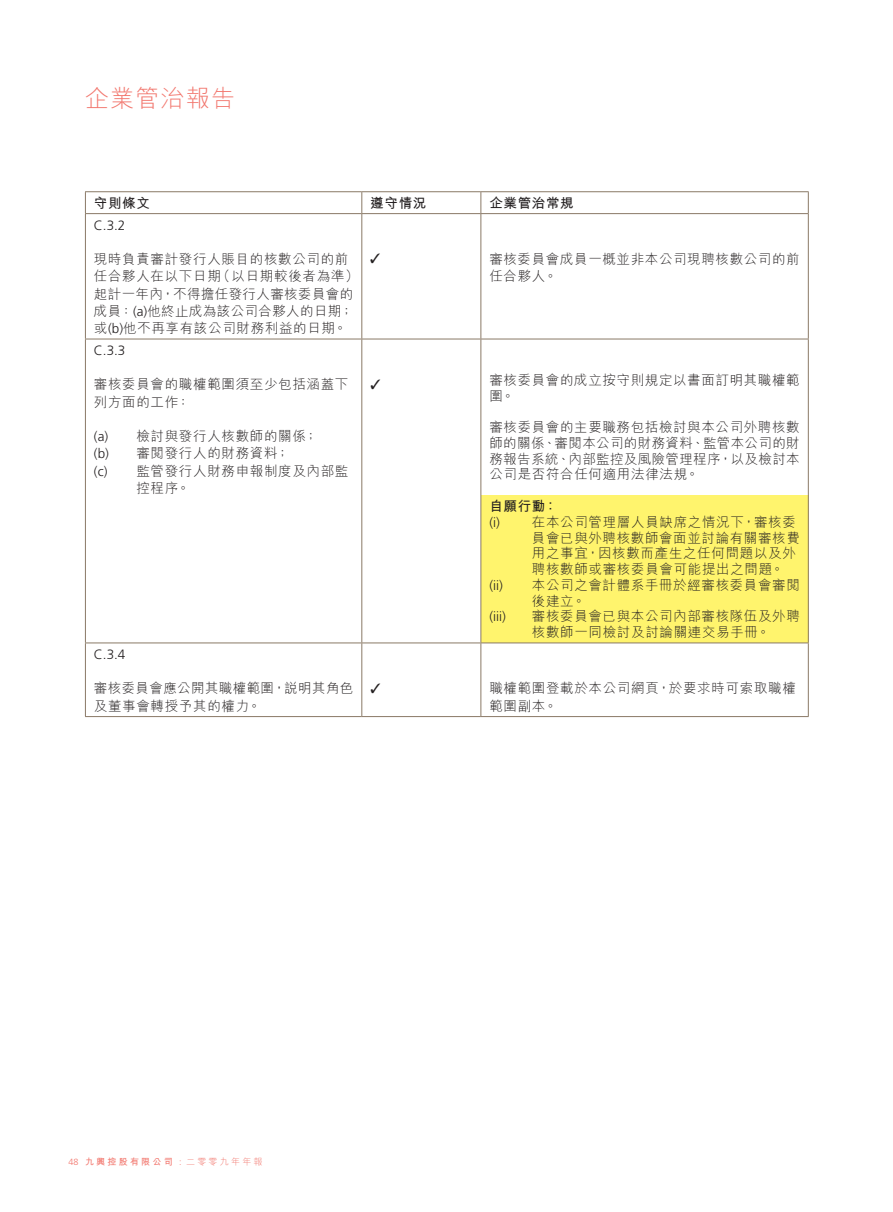
<style>
.page{position:relative;width:893px;height:1212px;background:#fff}
.page>*{position:absolute;margin:0;border:0;box-sizing:border-box;transform-origin:0 0}
.t1{font:300 24px "M Hei HK";letter-spacing:.05em;color:#f2766d}
.Body_Text{font:300 13.5px/15.8px "M Hei HK";letter-spacing:.05em;color:#231f20}
.Body_Text-2{font:300 13.5px/17.2px "M Hei HK";letter-spacing:.03em;color:#231f20}
.Body_Text-3{font:300 13.5px "Frutiger LT Std";color:#231f20}
.Body_Text-4{font:700 13.5px "M Hei HK";letter-spacing:.05em;color:#231f20}
.t2{font:700 9px "M Hei HK";letter-spacing:.25em;color:#f2766d}
.s1{font-family:"Frutiger LT Std"}
.s2{font-family:"Frutiger LT Std";font-weight:300}
.s3{font-weight:300}
</style>
<div class="page">
<div style="left:481px;top:496px;width:327px;height:147px;background:#fff46d"></div>
<hr style="left:808px;top:339px;width:1px;height:303px;background:#8a7966">
<svg style="left:85px;top:192px;width:1px;height:21px"></svg>
<svg style="left:361px;top:192px;width:1px;height:21px"></svg>
<svg style="left:480px;top:192px;width:1px;height:21px"></svg>
<svg style="left:808px;top:192px;width:1px;height:21px"></svg>
<hr style="left:85px;top:214px;width:1px;height:125px;background:#8a7966">
<hr style="left:85px;top:191px;width:277px;height:1px;background:#8a7966">
<hr style="left:85px;top:213px;width:277px;height:1px;background:#8a7966">
<hr style="left:85px;top:716px;width:277px;height:1px;background:#8a7966">
<hr style="left:361px;top:214px;width:1px;height:125px;background:#8a7966">
<hr style="left:362px;top:191px;width:119px;height:1px;background:#8a7966">
<hr style="left:362px;top:213px;width:119px;height:1px;background:#8a7966">
<hr style="left:362px;top:716px;width:119px;height:1px;background:#8a7966">
<hr style="left:480px;top:214px;width:1px;height:125px;background:#8a7966">
<hr style="left:480px;top:643px;width:1px;height:73px;background:#8a7966">
<hr style="left:481px;top:191px;width:328px;height:1px;background:#8a7966">
<hr style="left:481px;top:213px;width:328px;height:1px;background:#8a7966">
<hr style="left:481px;top:642px;width:328px;height:1px;background:#8a7966">
<hr style="left:808px;top:214px;width:1px;height:125px;background:#8a7966">
<hr style="left:808px;top:643px;width:1px;height:73px;background:#8a7966">
<hr style="left:481px;top:339px;width:328px;height:1px;background:#8a7966">
<hr style="left:481px;top:716px;width:328px;height:1px;background:#8a7966">
<hr style="left:85px;top:339px;width:1px;height:303px;background:#8a7966">
<hr style="left:85px;top:643px;width:1px;height:73px;background:#8a7966">
<hr style="left:85px;top:339px;width:277px;height:1px;background:#8a7966">
<hr style="left:85px;top:642px;width:277px;height:1px;background:#8a7966">
<hr style="left:361px;top:339px;width:1px;height:303px;background:#8a7966">
<hr style="left:361px;top:643px;width:1px;height:73px;background:#8a7966">
<hr style="left:362px;top:339px;width:119px;height:1px;background:#8a7966">
<hr style="left:362px;top:642px;width:119px;height:1px;background:#8a7966">
<hr style="left:480px;top:339px;width:1px;height:303px;background:#8a7966">
<h1 class="t1" style="left:85px;top:86px;width:151px">企業管治報告</h1>
<p class="Body_Text-4" style="left:94px;top:193px;width:58px">守則條文</p>
<p class="Body_Text-4" style="left:370px;top:193px;width:58px">遵守情況</p>
<p class="Body_Text-4" style="left:489px;top:193px;width:86px">企業管治常規</p>
<p class="Body_Text-3" style="left:94px;top:217px;width:33px">C.3.2</p>
<p class="Body_Text" style="left:94px;top:250px;width:266px;line-height:17.2px">現時負責審計發行人賬目的核數公司的前任合夥人在以下日期（以日期較後者為準）起計一年內，不得擔任發行人審核委員會的成員：<span class="s1">(a)</span>他終止成為該公司合夥人的日期；或<span class="s1">(b)</span>他不再享有該公司財務利益的日期。</p>
<p class="Body_Text" style="left:489px;top:250px;width:312px;line-height:17.2px">審核委員會成員一概並非本公司現聘核數公司的前任合夥人。</p>
<p class="Body_Text-3" style="left:94px;top:343px;width:33px">C.3.3</p>
<p class="Body_Text" style="left:94px;top:376px;width:256px;line-height:17.2px">審核委員會的職權範圍須至少包括涵蓋下列方面的工作：</p>
<p class="Body_Text" style="left:94px;top:428px;width:225px"><span class="s1">(a)</span> 檢討與發行人核數師的關係；</p>
<p class="Body_Text" style="left:94px;top:445px;width:197px"><span class="s1">(b)</span> 審閱發行人的財務資料；</p>
<p class="Body_Text" style="left:136px;top:462px;width:213px;line-height:17.2px;text-indent:-43px"><span class="s1">(c)</span> 監管發行人財務申報制度及內部監控程序。</p>
<p class="Body_Text" style="left:489px;top:372px;width:312px">審核委員會的成立按守則規定以書面訂明其職權範圍。</p>
<p class="Body_Text" style="left:489px;top:419px;width:312px;text-align:justify">審核委員會的主要職務包括檢討與本公司外聘核數師的關係、審閱本公司的財務資料、監管本公司的財務報告系統、內部監控及風險管理程序，以及檢討本公司是否符合任何適用法律法規。</p>
<p class="Body_Text-4" style="left:489px;top:496px;width:69px">自願行動：</p>
<p class="Body_Text" style="left:532px;top:514px;width:269px;text-indent:-43px"><span class="s1">(i)</span> 在本公司管理層人員缺席之情況下，審核委員會已與外聘核數師會面並討論有關審核費用之事宜，因核數而產生之任何問題以及外聘核數師或審核委員會可能提出之問題。</p>
<p class="Body_Text-3" style="left:489px;top:577px;width:15px">(ii)</p>
<p class="Body_Text" style="left:532px;top:577px;width:269px">本公司之會計體系手冊於經審核委員會審閱後建立。</p>
<p class="Body_Text-3" style="left:489px;top:609px;width:18px">(iii)</p>
<p class="Body_Text" style="left:532px;top:608px;width:269px">審核委員會已與本公司內部審核隊伍及外聘核數師一同檢討及討論關連交易手冊。</p>
<p class="Body_Text-3" style="left:94px;top:647px;width:33px">C.3.4</p>
<p class="Body_Text-2" style="left:94px;top:680px;width:261px">審核委員會應公開其職權範圍，說明其角色及董事會轉授予其的權力。</p>
<p class="Body_Text" style="left:489px;top:680px;width:308px;line-height:17.2px">職權範圍登載於本公司網頁，於要求時可索取職權範圍副本。</p>
<p class="t2" style="left:68px;top:1155px;width:196px"><span class="s2">48</span> 九興控股有限公司 <span class="s2">:</span> <span class="s3">二零零九年年報</span></p>
</div>
